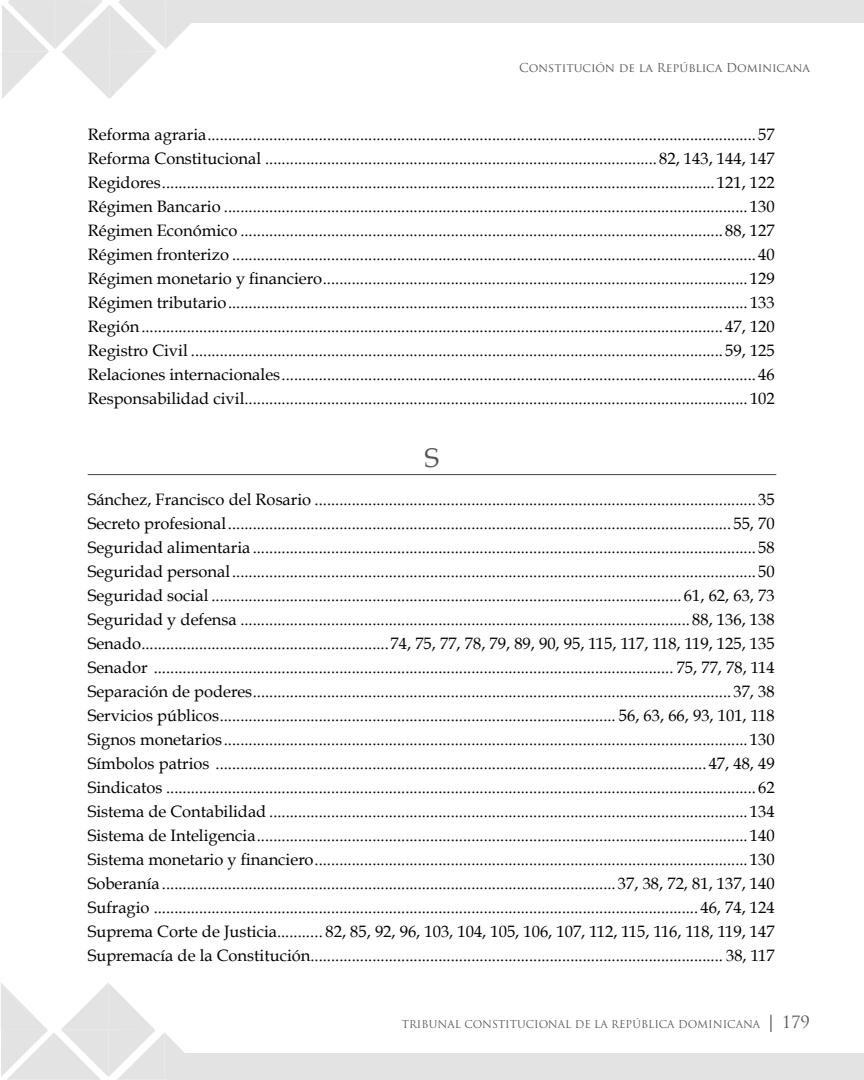
<style>
.page{position:relative;width:864px;height:1080px;background:#fff}
.page>*{position:absolute;margin:0;border:0;box-sizing:border-box;transform-origin:0 0}
.t1{font:27px "Book Antiqua";color:#575756}
.t2{font:16.5px/24px "Book Antiqua";color:#000;text-align:justify}
.t3{font:12px "Trajan Pro";color:#575756}
.t4{font:10.5px "Trajan Pro";color:#575756}
.s1{font-family:"Book Antiqua";font-size:18px}
.s2{font-size:16.5px}
</style>
<div class="page">
<svg style="left:1px;top:983px;width:184px;height:97px"></svg>
<div style="left:168px;top:1053px;width:696px;height:27px;background:#e3e3e3"></div>
<div style="left:176px;top:0;width:688px;height:23px;background:#e3e3e3"></div>
<svg style="left:2px;top:0;width:189px;height:99px"></svg>
<hr style="left:88px;top:474px;width:688px;height:1px;background:#575756">
<p class="t3" style="left:519px;top:60px;width:292px">Constitución de la República Dominicana</p>
<p class="t2" style="left:88px;top:123px;width:689px">Reforma agraria..................................................................................................................................... 57<br>Reforma Constitucional ............................................................................................... 82, 143, 144, 147<br>Regidores...................................................................................................................................... 121, 122<br>Régimen Bancario ............................................................................................................................... 130<br>Régimen Económico ..................................................................................................................... 88, 127<br>Régimen fronterizo ............................................................................................................................... 40<br>Régimen monetario y financiero....................................................................................................... 129<br>Régimen tributario.............................................................................................................................. 133<br>Región............................................................................................................................................. 47, 120<br>Registro Civil ................................................................................................................................. 59, 125<br>Relaciones internacionales................................................................................................................... 46<br>Responsabilidad civil.......................................................................................................................... 102</p>
<h1 class="t1" style="left:425px;top:441px;width:16px">S</h1>
<p class="t2" style="left:88px;top:487px;width:689px">Sánchez, Francisco del Rosario ........................................................................................................... 35<br>Secreto profesional.......................................................................................................................... 55, 70<br>Seguridad alimentaria .......................................................................................................................... 58<br>Seguridad personal............................................................................................................................... 50<br>Seguridad social .................................................................................................................. 61, 62, 63, 73<br>Seguridad y defensa ............................................................................................................. 88, 136, 138<br>Senado............................................................74, 75, 77, 78, 79, 89, 90, 95, 115, 117, 118, 119, 125, 135<br>Senador .............................................................................................................................. 75, 77, 78, 114<br>Separación de poderes.................................................................................................................... 37, 38<br>Servicios públicos................................................................................................ 56, 63, 66, 93, 101, 118<br>Signos monetarios............................................................................................................................... 130<br>Símbolos patrios ....................................................................................................................... 47, 48, 49<br>Sindicatos ............................................................................................................................................... 62<br>Sistema de Contabilidad .................................................................................................................... 134<br>Sistema de Inteligencia....................................................................................................................... 140<br>Sistema monetario y financiero......................................................................................................... 130<br>Soberanía .............................................................................................................. 37, 38, 72, 81, 137, 140<br>Sufragio .................................................................................................................................... 46, 74, 124<br>Suprema Corte de Justicia........... 82, 85, 92, 96, 103, 104, 105, 106, 107, 112, 115, 116, 118, 119, 147<br>Supremacía de la Constitución.................................................................................................... 38, 117</p>
<p class="t4" style="left:402px;top:1017px;width:410px">TRIBUNAL CONSTITUCIONAL DE LA REPÚBLICA DOMINICANA <span class="s1">|</span> <span class="s2">179</span></p>
</div>
